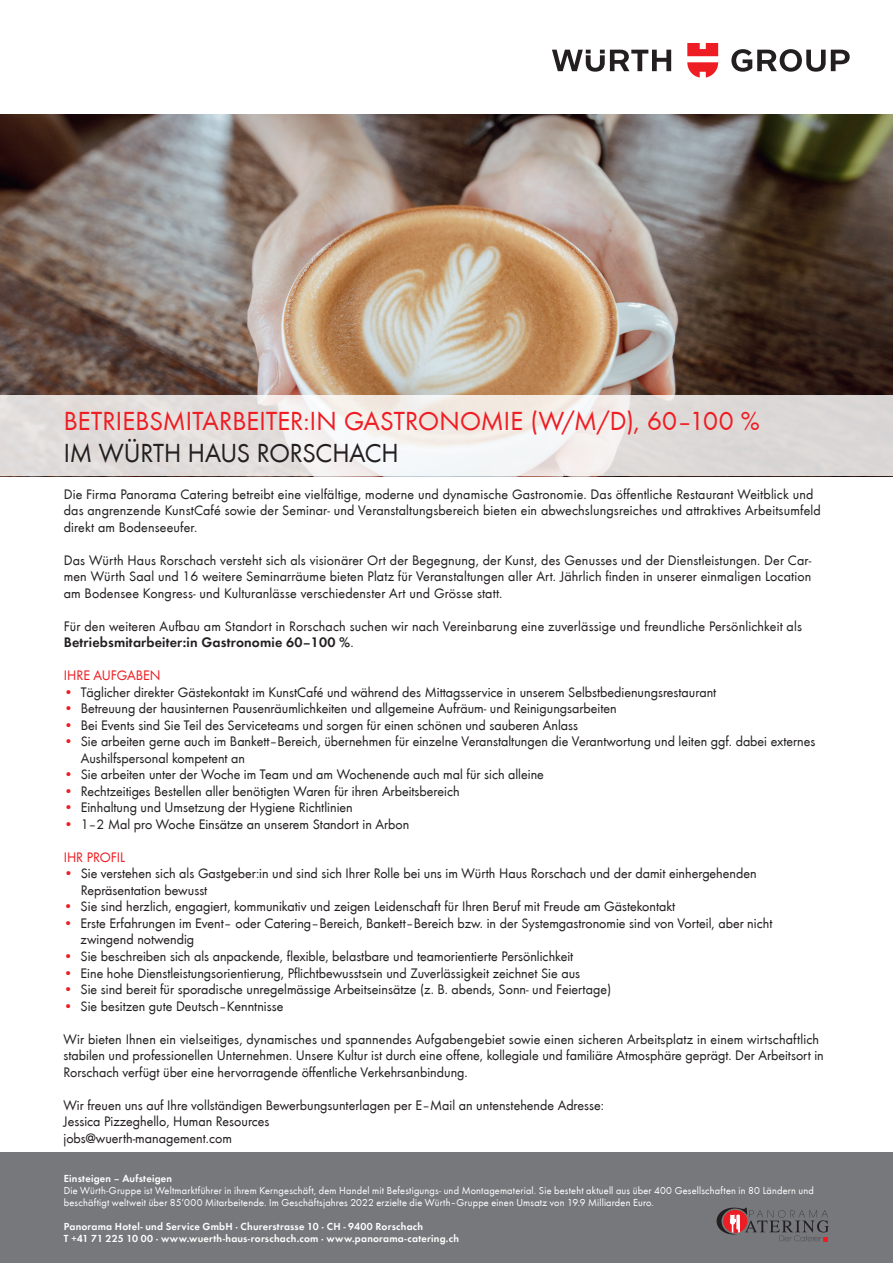
<style>
.page{position:relative;width:893px;height:1263px;background:#fff}
.page>*{position:absolute;margin:0;border:0;box-sizing:border-box;transform-origin:0 0}
.t1{font:27px "Wuerth";letter-spacing:.005em;color:#ee1d23}
.t2{font:27px "Wuerth";letter-spacing:-.005em;color:#231f20}
.t3{font:14.25px/16.5px "Wuerth";color:#231f20}
.t4{font:14.25px "Wuerth";color:#ee1d23}
.t5{font:10.5px/12px "Wuerth";letter-spacing:.02em;color:#fff}
.t6{font:600 10.5px/12px "Wuerth";letter-spacing:.02em;color:#fff}
.s1{font-weight:600}
.s2{color:#ee1d23}
</style>
<div class="page">
<div style="left:0;top:1152px;width:893px;height:111px;background:#76787b"></div>
<svg style="left:552px;top:50px;width:119px;height:22px"></svg>
<svg style="left:731px;top:49px;width:119px;height:23px"></svg>
<svg style="left:687px;top:43px;width:31px;height:35px"></svg>
<img style="left:0;top:115px;width:893px;height:280px">
<svg style="left:0;top:395px;width:893px;height:81px;fill:#e2dedc"></svg>
<svg style="left:716px;top:1207px;width:113px;height:34px"></svg>
<h1 class="t1" style="left:64px;top:403px;width:698px">BETRIEBSMITARBEITER:IN GASTRONOMIE (W/M/D), 60–100 %</h1>
<h1 class="t2" style="left:64px;top:435px;width:337px">IM WÜRTH HAUS RORSCHACH</h1>
<p class="t3" style="left:64px;top:485px;width:758px">Die Firma Panorama Catering betreibt eine vielfältige, moderne und dynamische Gastronomie. Das öffentliche Restaurant Weitblick und das angrenzende KunstCafé sowie der Seminar- und Veranstaltungsbereich bieten ein abwechslungsreiches und attraktives Arbeitsumfeld direkt am Bodenseeufer.</p>
<p class="t3" style="left:64px;top:551px;width:749px;text-align:justify">Das Würth Haus Rorschach versteht sich als visionärer Ort der Begegnung, der Kunst, des Genusses und der Dienstleistungen. Der Car&shy;men Würth Saal und 16 weitere Seminarräume bieten Platz für Veranstaltungen aller Art. Jährlich finden in unserer einmaligen Location am Bodensee Kongress- und Kulturanlässe verschiedenster Art und Grösse statt.</p>
<p class="t3" style="left:64px;top:617px;width:740px">Für den weiteren Aufbau am Standort in Rorschach suchen wir nach Vereinbarung eine zuverlässige und freundliche Persönlichkeit als<br><span class="s1">Betriebsmitarbeiter:in Gastronomie 60–100 %</span>.</p>
<p class="t4" style="left:64px;top:666px;width:98px">IHRE AUFGABEN</p>
<p class="t3" style="left:64px;top:683px;width:654px"><span class="s2">•</span> Täglicher direkter Gästekontakt im KunstCafé und während des Mittagsservice in unserem Selbstbedienungsrestaurant</p>
<p class="t3" style="left:64px;top:700px;width:554px"><span class="s2">•</span> Betreuung der hausinternen Pausenräumlichkeiten und allgemeine Aufräum- und Reinigungsarbeiten</p>
<p class="t3" style="left:64px;top:716px;width:516px"><span class="s2">•</span> Bei Events sind Sie Teil des Serviceteams und sorgen für einen schönen und sauberen Anlass</p>
<p class="t3" style="left:81px;top:733px;width:736px;text-indent:-17px"><span class="s2">•</span> Sie arbeiten gerne auch im Bankett–Bereich, übernehmen für einzelne Veranstaltungen die Verantwortung und leiten ggf. dabei externes<br>Aushilfspersonal kompetent an</p>
<p class="t3" style="left:64px;top:766px;width:482px"><span class="s2">•</span> Sie arbeiten unter der Woche im Team und am Wochenende auch mal für sich alleine</p>
<p class="t3" style="left:64px;top:782px;width:397px"><span class="s2">•</span> Rechtzeitiges Bestellen aller benötigten Waren für ihren Arbeitsbereich</p>
<p class="t3" style="left:64px;top:799px;width:291px"><span class="s2">•</span> Einhaltung und Umsetzung der Hygiene Richtlinien</p>
<p class="t3" style="left:64px;top:815px;width:347px"><span class="s2">•</span> 1–2 Mal pro Woche Einsätze an unserem Standort in Arbon</p>
<p class="t4" style="left:64px;top:847px;width:63px">IHR PROFIL</p>
<p class="t3" style="left:81px;top:865px;width:677px;text-indent:-17px"><span class="s2">•</span> Sie verstehen sich als Gastgeber:in und sind sich Ihrer Rolle bei uns im Würth Haus Rorschach und der damit einhergehenden<br>Repräsentation bewusst</p>
<p class="t3" style="left:64px;top:898px;width:613px"><span class="s2">•</span> Sie sind herzlich, engagiert, kommunikativ und zeigen Leidenschaft für Ihren Beruf mit Freude am Gästekontakt</p>
<p class="t3" style="left:81px;top:914px;width:693px;text-indent:-17px"><span class="s2">•</span> Erste Erfahrungen im Event– oder Catering–Bereich, Bankett–Bereich bzw. in der Systemgastronomie sind von Vorteil, aber nicht zwingend notwendig</p>
<p class="t3" style="left:64px;top:947px;width:511px"><span class="s2">•</span> Sie beschreiben sich als anpackende, flexible, belastbare und teamorientierte Persönlichkeit</p>
<p class="t3" style="left:64px;top:964px;width:518px"><span class="s2">•</span> Eine hohe Dienstleistungsorientierung, Pflichtbewusstsein und Zuverlässigkeit zeichnet Sie aus</p>
<p class="t3" style="left:64px;top:980px;width:549px"><span class="s2">•</span> Sie sind bereit für sporadische unregelmässige Arbeitseinsätze (z. B. abends, Sonn- und Feiertage)</p>
<p class="t3" style="left:64px;top:997px;width:221px"><span class="s2">•</span> Sie besitzen gute Deutsch–Kenntnisse</p>
<p class="t3" style="left:64px;top:1030px;width:762px">Wir bieten Ihnen ein vielseitiges, dynamisches und spannendes Aufgabengebiet sowie einen sicheren Arbeitsplatz in einem wirtschaftlich stabilen und professionellen Unternehmen. Unsere Kultur ist durch eine offene, kollegiale und familiäre Atmosphäre geprägt. Der Arbeitsort in<br>Rorschach verfügt über eine hervorragende öffentliche Verkehrsanbindung.</p>
<p class="t3" style="left:64px;top:1096px;width:542px">Wir freuen uns auf Ihre vollständigen Bewerbungsunterlagen per E–Mail an untenstehende Adresse:<br>Jessica Pizzeghello, Human Resources<br>jobs@wuerth-management.com</p>
<p class="t6" style="left:64px;top:1171px;width:110px">Einsteigen – Aufsteigen</p>
<p class="t5" style="left:64px;top:1184px;width:752px">Die Würth-Gruppe ist Weltmarktführer in ihrem Kerngeschäft, dem Handel mit Befestigungs- und Montagematerial. Sie besteht aktuell aus über 400 Gesellschaften in 80 Ländern und beschäftigt weltweit über 85‘000 Mitarbeitende. Im Geschäftsjahres 2022 erzielte die Würth–Gruppe einen Umsatz von 19.9 Milliarden Euro.</p>
<p class="t6" style="left:64px;top:1219px;width:397px">Panorama Hotel- und Service GmbH · Churerstrasse 10 · CH - 9400 Rorschach<br>T +41 71 225 10 00 · www.wuerth-haus-rorschach.com · www.panorama-catering.ch</p>
</div>
